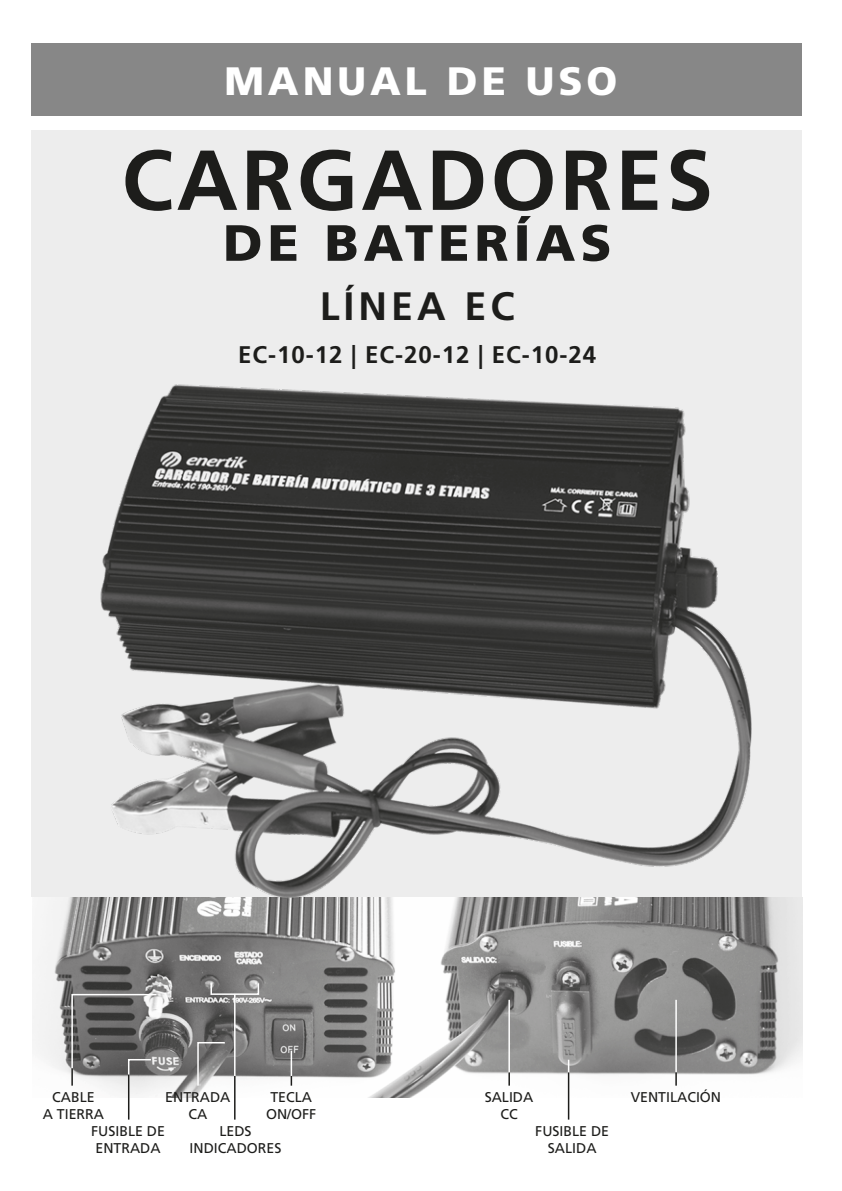
<style>
.page{position:relative;width:842px;height:1191px;background:#fff}
.page>*{position:absolute;margin:0;border:0;box-sizing:border-box;transform-origin:0 0}
.t1{font:700 84.8px "Frutiger LT Std";letter-spacing:.04em;color:#1d1d1b}
.t2{font:900 51px "Frutiger LT Std";letter-spacing:.1em;color:#1d1d1b}
.t3{font:900 39.6px "Frutiger LT Std";letter-spacing:.1em;color:#fff}
.t4{font:700 39.6px "Frutiger LT Std";letter-spacing:.1em;color:#1d1d1b}
.t5{font:700 24px "Frutiger LT Std";letter-spacing:.04em;color:#1d1d1b}
.t6{font:14.2px/17px "Frutiger LT Std";color:#1d1d1b;text-align:center}
</style>
<div class="page">
<div style="left:32px;top:130px;width:770px;height:767px;background:#ededed"></div>
<div style="left:32px;top:43px;width:770px;height:72px;background:#878787"></div>
<img style="left:32px;top:897px;width:770px;height:200px">
<hr style="left:291px;top:1050px;width:1px;height:35px;background:#fff">
<hr style="left:234px;top:994px;width:2px;height:125px;background:#fff">
<hr style="left:234px;top:1076px;width:2px;height:43px;background:#1d1d1b">
<hr style="left:508px;top:999px;width:2px;height:86px;background:#fff">
<svg style="left:508px;top:1072px;width:2px;height:13px"></svg>
<hr style="left:568px;top:1059px;width:1px;height:60px;background:#fff">
<hr style="left:568px;top:1072px;width:1px;height:47px;background:#1d1d1b">
<hr style="left:675px;top:999px;width:2px;height:73px;background:#fff">
<svg style="left:675px;top:1072px;width:2px;height:13px"></svg>
<svg style="left:197px;top:1041px;width:29px;height:46px"></svg>
<div style="left:210px;top:982px;width:49px;height:13px;border:2px solid #fff"></div>
<svg style="left:71px;top:993px;width:87px;height:127px"></svg>
<img style="left:34px;top:384px;width:766px;height:516px">
<h3 class="t3" style="left:224px;top:57px;width:394px">MANUAL DE USO</h3>
<h1 class="t1" style="left:121px;top:131px;width:593px">CARGADORES</h1>
<h2 class="t2" style="left:223px;top:212px;width:390px">DE BATERÍAS</h2>
<h3 class="t4" style="left:320px;top:283px;width:196px">LÍNEA EC</h3>
<h3 class="t5" style="left:238px;top:340px;width:359px">EC-10-12 | EC-20-12 | EC-10-24</h3>
<p class="t6" style="left:43px;top:1088px;width:63px">CABLE<br>A TIERRA</p>
<p class="t6" style="left:165px;top:1088px;width:67px">ENTRADA</p>
<p class="t6" style="left:631px;top:1088px;width:92px">VENTILACIÓN</p>
<p class="t6" style="left:188px;top:1105px;width:20px">CA</p>
<p class="t6" style="left:266px;top:1088px;width:52px">TECLA<br>ON/OFF</p>
<p class="t6" style="left:485px;top:1088px;width:50px">SALIDA<br>CC</p>
<p class="t6" style="left:91px;top:1122px;width:75px">FUSIBLE DE<br>ENTRADA</p>
<p class="t6" style="left:535px;top:1122px;width:75px">FUSIBLE DE<br>SALIDA</p>
<p class="t6" style="left:190px;top:1122px;width:93px">LEDS<br>INDICADORES</p>
</div>
